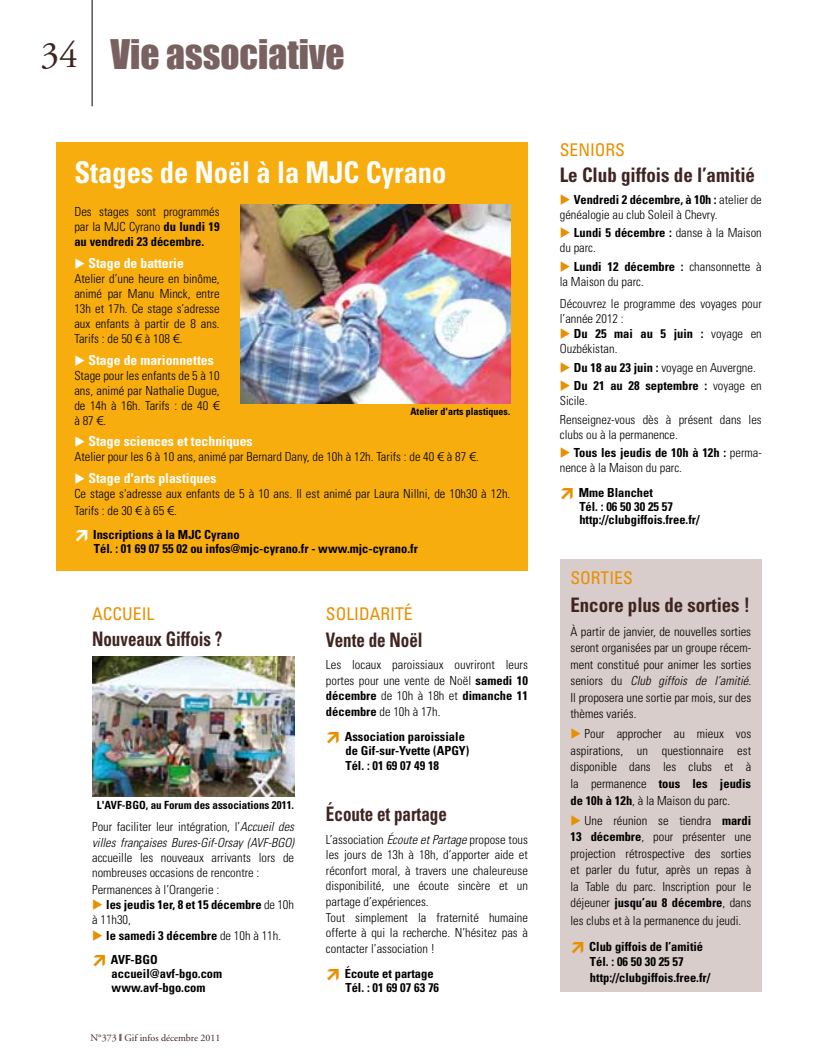
<style>
.page{position:relative;width:815px;height:1063px;background:#fff}
.page>*{position:absolute;margin:0;border:0;box-sizing:border-box;transform-origin:0 0}
.t1{font:37.5px "Impact";color:#79615f}
.t2{font:700 condensed 30px "Univers LT";color:#fff;scale:.95 1}
.t3{font:700 condensed 20px "Univers LT";color:#3f2420;scale:.85 1}
.t4{font:700 condensed 20px "Univers LT";color:#3f2420;scale:.95 1}
.t5{font:700 condensed 20px "Univers LT";color:#3f2420;scale:.94 1}
.t6{font:condensed 17.5px "Univers LT";color:#e98f00}
.t7{font:700 condensed 13.75px "Univers LT";color:#fff}
.t8{font:300 condensed 12.5px/15px "Univers LT";color:#000}
.t9{font:700 condensed 12.5px/13.8px "Univers LT";color:#000}
.t10{font:italic 300 condensed 12.5px/15.2px "Univers LT";color:#000}
.t11{font:700 condensed 11.25px "Univers LT";color:#000}
.t12{font:10px "Adobe Garamond LT";color:#3f2420}
.t13{font:700 condensed 10px "Univers LT";color:#000}
.s1{font-family:"Adobe Garamond LT";color:#3f2420}
.s2{font-weight:700}
.s3{font-family:"Linotype Euro Font Ato F";font-weight:400;font-stretch:normal}
.s4{font-style:normal}
.s5{color:#e98f00}
.s6{font-weight:300}
.s7{font-family:"Monotype Sorts";color:#79615f}
.s8{font-style:italic}
</style>
<div class="page">
<hr style="left:92px;top:0;width:1px;height:106px;background:#000">
<div style="left:57px;top:142px;width:471px;height:428px;background:#f7ad0d"></div>
<img style="left:241px;top:204px;width:269px;height:200px">
<div style="left:560px;top:560px;width:202px;height:432px;background:#d8cdcb"></div>
<img style="left:92px;top:656px;width:202px;height:140px">
<h1 class="t1" style="left:40px;top:31px;width:306px"><span class="s1">34</span> Vie associative</h1>
<h2 class="t2" style="left:74px;top:154px;width:393px">Stages de Noël à la MJC Cyrano</h2>
<p class="t8" style="left:74px;top:204px;width:147px;text-align:justify">Des stages sont programmés par la MJC Cyrano <span class="s2">du lundi 19 au vendredi 23 décembre.</span></p>
<p class="t7" style="left:74px;top:255px;width:111px">◆ Stage de batterie</p>
<p class="t8" style="left:74px;top:271px;width:147px;text-align:justify">Atelier d’une heure en binôme, animé par Manu Minck, entre 13h et 17h. Ce stage s’adresse aux enfants à partir de 8 ans.<br>Tarifs : de 50 <span class="s3">1</span> à 108 <span class="s3">1</span>.</p>
<p class="t7" style="left:74px;top:351px;width:141px">◆ Stage de marionnettes</p>
<p class="t8" style="left:74px;top:368px;width:147px;text-align:justify">Stage pour les enfants de 5 à 10 ans, animé par Nathalie Dugue, de 14h à 16h. Tarifs : de 40 <span class="s3">1 </span>à 87 <span class="s3">1</span>.</p>
<p class="t7" style="left:74px;top:433px;width:180px">◆ Stage sciences et techniques</p>
<p class="t8" style="left:74px;top:450px;width:406px">Atelier pour les 6 à 10 ans, animé par Bernard Dany, de 10h à 12h. Tarifs : de 40 <span class="s3">1</span> à 87 <span class="s3">1</span>.</p>
<p class="t7" style="left:74px;top:470px;width:144px">◆ Stage d'arts plastiques</p>
<p class="t8" style="left:74px;top:486px;width:437px;line-height:16.2px">Ce stage s'adresse aux enfants de 5 à 10 ans. Il est animé par Laura Nillni, de 10h30 à 12h.<br>Tarifs : de 30 <span class="s3">1</span> à 65 <span class="s3">1</span>.</p>
<p class="t9" style="left:93px;top:528px;width:326px">Inscriptions à la MJC Cyrano<br>Tél. : 01 69 07 55 02 ou infos@mjc-cyrano.fr - www.mjc-cyrano.fr</p>
<p class="t13" style="left:411px;top:406px;width:101px">Atelier d'arts plastiques.</p>
<h3 class="t6" style="left:92px;top:603px;width:21px">ACCUEIL</h3>
<h3 class="t3" style="left:92px;top:627px;width:155px">Nouveaux Giffois ?</h3>
<p class="t11" style="left:97px;top:798px;width:199px">L'AVF-BGO, au Forum des associations 2011.</p>
<p class="t10" style="left:92px;top:819px;width:203px"><span class="s4">Pour faciliter leur intégration, l’</span>Accueil des villes françaises Bures-Gif-Orsay (AVF-BGO)</p>
<p class="t8" style="left:92px;top:850px;width:203px">accueille les nouveaux arrivants lors de nombreuses occasions de rencontre :</p>
<p class="t8" style="left:92px;top:882px;width:129px">Permanences à l’Orangerie :</p>
<p class="t9" style="left:92px;top:897px;width:203px;line-height:15.2px"><span class="s5">◆</span> les jeudis 1er, 8 et 15 décembre <span class="s6">de 10h à 11h30,</span></p>
<p class="t9" style="left:111px;top:923px;width:172px;line-height:24.5px;text-indent:-19px"><span class="s5">◆</span> le samedi 3 décembre <span class="s6">de 10h à 11h.<br></span>AVF-BGO</p>
<p class="t9" style="left:112px;top:967px;width:112px">accueil@avf-bgo.com www.avf-bgo.com</p>
<p class="t12" style="left:90px;top:1032px;width:132px">N°373 <span class="s7">y</span> Gif infos décembre 2011</p>
<h3 class="t6" style="left:326px;top:603px;width:30px">SOLIDARITÉ</h3>
<h3 class="t3" style="left:326px;top:627px;width:115px">Vente de Noël</h3>
<p class="t8" style="left:326px;top:657px;width:204px;line-height:15.6px;text-align:justify">Les locaux paroissiaux ouvriront leurs portes pour une vente de Noël <span class="s2">samedi 10 décembre</span> de 10h à 18h et <span class="s2">dimanche 11 décembre</span> de 10h à 17h.</p>
<p class="t9" style="left:345px;top:729px;width:126px;line-height:14.4px">Association paroissiale de Gif-sur-Yvette (APGY)<br>Tél. : 01 69 07 49 18</p>
<h3 class="t3" style="left:326px;top:802px;width:144px">Écoute et partage</h3>
<p class="t8" style="left:326px;top:831px;width:203px;line-height:15.6px">L’association <span class="s8">Écoute et Partage</span> propose tous les jours de 13h à 18h, d’apporter aide et réconfort moral, à travers une chaleureuse disponibilité, une écoute sincère et un partage d’expériences.<br>Tout simplement la fraternité humaine offerte à qui la recherche. N’hésitez pas à contacter l’association !</p>
<p class="t9" style="left:345px;top:966px;width:96px;line-height:14.4px">Écoute et partage<br>Tél. : 01 69 07 63 76</p>
<h3 class="t6" style="left:560px;top:138px;width:56px">SENIORS</h3>
<h3 class="t4" style="left:560px;top:162px;width:207px">Le Club giffois de l’amitié</h3>
<p class="t8" style="left:560px;top:192px;width:203px"><span class="s5">◆</span> <span class="s2">Vendredi 2 décembre, à 10h :</span> atelier de généalogie au club Soleil à Chevry.</p>
<p class="t8" style="left:560px;top:226px;width:203px"><span class="s5">◆</span> <span class="s2">Lundi 5 décembre :</span> danse à la Maison du parc.</p>
<p class="t8" style="left:560px;top:259px;width:203px"><span class="s5">◆</span> <span class="s2">Lundi 12 décembre :</span> chansonnette à la Maison du parc.</p>
<p class="t8" style="left:560px;top:296px;width:203px">Découvrez le programme des voyages pour l’année 2012 :</p>
<p class="t8" style="left:560px;top:326px;width:203px"><span class="s5">◆</span> <span class="s2">Du 25 mai au 5 juin :</span> voyage en<br>Ouzbékistan.</p>
<p class="t8" style="left:560px;top:360px;width:197px"><span class="s5">◆</span> <span class="s2">Du 18 au 23 juin :</span> voyage en Auvergne.</p>
<p class="t9" style="left:560px;top:378px;width:203px;line-height:15px"><span class="s5">◆</span> Du 21 au 28 septembre : <span class="s6">voyage en<br>Sicile.</span></p>
<p class="t8" style="left:560px;top:412px;width:203px">Renseignez-vous dès à présent dans les clubs ou à la permanence.</p>
<p class="t8" style="left:560px;top:446px;width:203px"><span class="s5">◆</span> <span class="s2">Tous les jeudis de 10h à 12h :</span> perma&shy;nence à la Maison du parc.</p>
<p class="t9" style="left:579px;top:486px;width:122px">Mme Blanchet<br>Tél. : 06 50 30 25 57 http://clubgiffois.free.fr/</p>
<h3 class="t6" style="left:570px;top:567px;width:30px">SORTIES</h3>
<h3 class="t5" style="left:570px;top:593px;width:193px">Encore plus de sorties !</h3>
<p class="t8" style="left:570px;top:623px;width:182px;line-height:16.5px;text-align:justify">À partir de janvier, de nouvelles sorties seront organisées par un groupe récem&shy;ment constitué pour animer les sorties seniors du <span class="s8">Club giffois de l’amitié</span>.<br>Il proposera une sortie par mois, sur des thèmes variés.</p>
<p class="t8" style="left:570px;top:726px;width:182px;line-height:16.5px;text-align:justify"><span class="s5">◆</span> Pour approcher au mieux vos aspirations, un questionnaire est disponible dans les clubs et à la permanence <span class="s2">tous les jeudis de 10h à 12h</span>, à la Maison du parc.</p>
<p class="t8" style="left:570px;top:812px;width:182px;line-height:16.5px;text-align:justify"><span class="s5">◆</span> Une réunion se tiendra <span class="s2">mardi 13 décembre</span>, pour présenter une projection rétrospective des sorties et parler du futur, après un repas à la Table du parc. Inscription pour le déjeuner <span class="s2">jusqu’au 8 décembre</span>, dans</p>
<p class="t8" style="left:570px;top:913px;width:172px">les clubs et à la permanence du jeudi.</p>
<p class="t9" style="left:589px;top:939px;width:122px;line-height:15.2px">Club giffois de l’amitié<br>Tél. : 06 50 30 25 57 http://clubgiffois.free.fr/</p>
</div>
